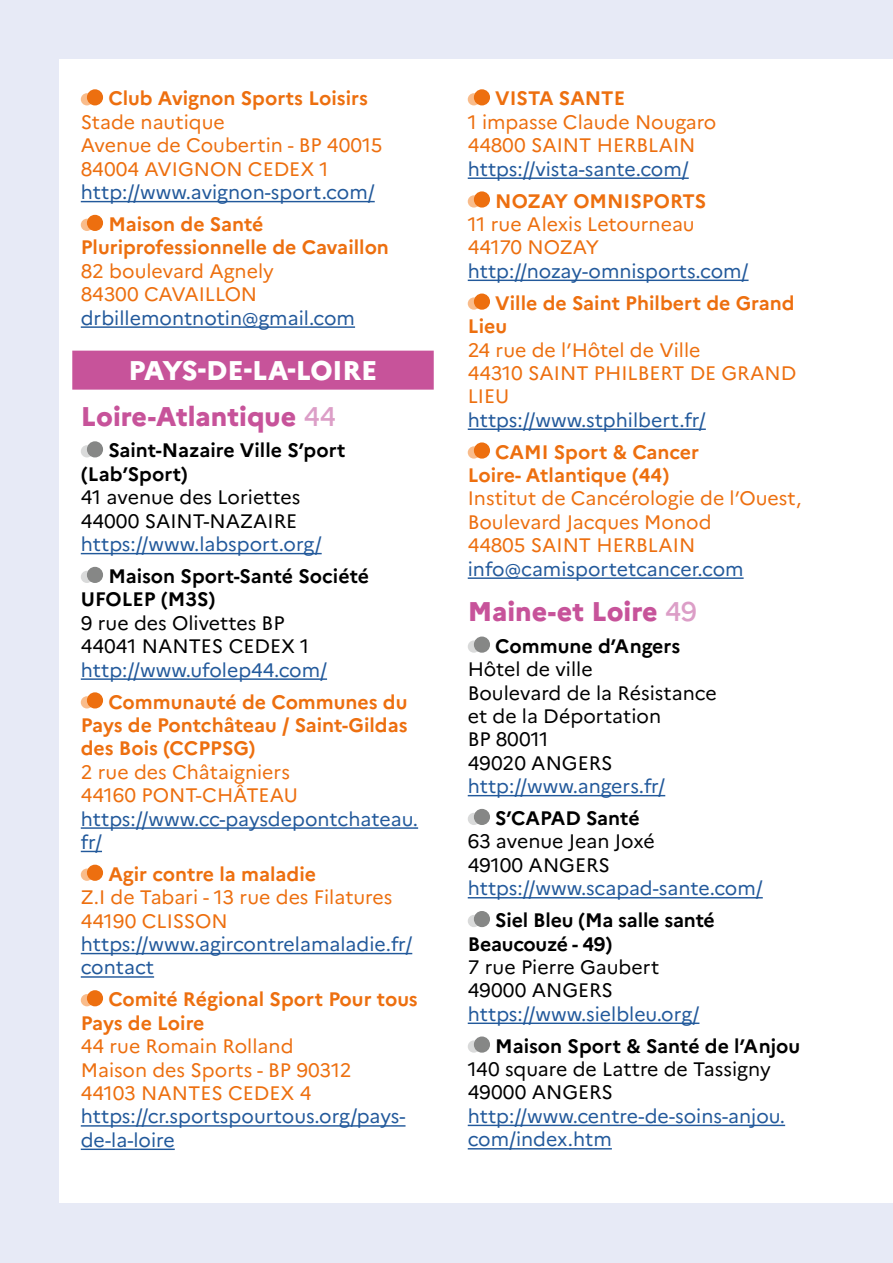
<style>
.page{position:relative;width:893px;height:1263px;background:#e7eaf6}
.page>*{position:absolute;margin:0;border:0;box-sizing:border-box;transform-origin:0 0}
.t1{font:800 27px/45.2px "Marianne";color:#fff}
.t2{font:800 27px "Marianne";color:#c7539a}
.t3{font:19.5px/23.4px "Marianne";color:#22599b}
.t4{font:19.5px/23.4px "Marianne";color:#ed6f0f}
.t5{font:700 19.5px/23.4px "Marianne";color:#ed6f0f}
.t6{font:19.5px/23.4px "Marianne";color:#000}
.t7{font:700 19.5px/23.4px "Marianne";color:#000}
.s1{color:#c7539a}
.s2{font-weight:500;color:#dc9ec7}
</style>
<div class="page">
<div style="left:60px;top:60px;width:833px;height:1143px;background:#fff"></div>
<hr style="left:81px;top:201px;width:294px;height:1px;background:#22599b">
<hr style="left:81px;top:326px;width:274px;height:2px;background:#22599b">
<div style="left:72px;top:351px;width:362px;height:39px;background:#c7539a"></div>
<hr style="left:81px;top:553px;width:241px;height:1px;background:#22599b">
<hr style="left:81px;top:678px;width:246px;height:2px;background:#22599b">
<hr style="left:81px;top:827px;width:337px;height:2px;background:#22599b">
<svg style="left:81px;top:851px;width:21px;height:1px"></svg>
<hr style="left:81px;top:953px;width:331px;height:1px;background:#22599b">
<hr style="left:81px;top:976px;width:73px;height:2px;background:#22599b">
<hr style="left:81px;top:1125px;width:324px;height:1px;background:#22599b">
<hr style="left:81px;top:1148px;width:94px;height:2px;background:#22599b">
<div style="left:81px;top:93px;width:12px;height:12px;background:#f9bc8b;border-radius:50%"></div>
<div style="left:87px;top:89px;width:16px;height:16px;background:#ed6f0f;border-radius:50%"></div>
<div style="left:81px;top:219px;width:12px;height:12px;background:#f9bc8b;border-radius:50%"></div>
<div style="left:87px;top:215px;width:16px;height:16px;background:#ed6f0f;border-radius:50%"></div>
<div style="left:81px;top:445px;width:12px;height:12px;background:#d9dada;border-radius:50%"></div>
<div style="left:87px;top:441px;width:16px;height:16px;background:#868786;border-radius:50%"></div>
<div style="left:81px;top:571px;width:12px;height:12px;background:#d9dada;border-radius:50%"></div>
<div style="left:87px;top:567px;width:16px;height:16px;background:#868786;border-radius:50%"></div>
<div style="left:81px;top:696px;width:12px;height:12px;background:#f9bc8b;border-radius:50%"></div>
<div style="left:87px;top:692px;width:16px;height:16px;background:#ed6f0f;border-radius:50%"></div>
<div style="left:81px;top:868px;width:12px;height:13px;background:#f9bc8b;border-radius:50%"></div>
<div style="left:87px;top:865px;width:16px;height:16px;background:#ed6f0f;border-radius:50%"></div>
<div style="left:81px;top:994px;width:12px;height:12px;background:#f9bc8b;border-radius:50%"></div>
<div style="left:87px;top:990px;width:16px;height:16px;background:#ed6f0f;border-radius:50%"></div>
<hr style="left:468px;top:177px;width:221px;height:2px;background:#22599b">
<hr style="left:468px;top:280px;width:280px;height:1px;background:#22599b">
<hr style="left:468px;top:428px;width:238px;height:2px;background:#22599b">
<hr style="left:468px;top:577px;width:276px;height:2px;background:#22599b">
<hr style="left:468px;top:795px;width:197px;height:1px;background:#22599b">
<hr style="left:468px;top:897px;width:295px;height:1px;background:#22599b">
<hr style="left:468px;top:1022px;width:231px;height:2px;background:#22599b">
<hr style="left:468px;top:1125px;width:317px;height:1px;background:#22599b">
<hr style="left:468px;top:1148px;width:144px;height:1px;background:#22599b">
<div style="left:468px;top:93px;width:12px;height:12px;background:#f9bc8b;border-radius:50%"></div>
<div style="left:474px;top:89px;width:16px;height:16px;background:#ed6f0f;border-radius:50%"></div>
<div style="left:468px;top:195px;width:12px;height:13px;background:#f9bc8b;border-radius:50%"></div>
<div style="left:474px;top:191px;width:16px;height:17px;background:#ed6f0f;border-radius:50%"></div>
<div style="left:468px;top:297px;width:12px;height:13px;background:#f9bc8b;border-radius:50%"></div>
<div style="left:474px;top:294px;width:16px;height:16px;background:#ed6f0f;border-radius:50%"></div>
<div style="left:468px;top:446px;width:12px;height:13px;background:#f9bc8b;border-radius:50%"></div>
<div style="left:474px;top:442px;width:16px;height:17px;background:#ed6f0f;border-radius:50%"></div>
<div style="left:468px;top:640px;width:12px;height:13px;background:#d9dada;border-radius:50%"></div>
<div style="left:474px;top:636px;width:16px;height:17px;background:#868786;border-radius:50%"></div>
<div style="left:468px;top:813px;width:12px;height:12px;background:#d9dada;border-radius:50%"></div>
<div style="left:474px;top:809px;width:16px;height:16px;background:#868786;border-radius:50%"></div>
<div style="left:468px;top:915px;width:12px;height:12px;background:#d9dada;border-radius:50%"></div>
<div style="left:474px;top:911px;width:16px;height:16px;background:#868786;border-radius:50%"></div>
<div style="left:468px;top:1040px;width:12px;height:13px;background:#d9dada;border-radius:50%"></div>
<div style="left:474px;top:1036px;width:16px;height:17px;background:#868786;border-radius:50%"></div>
<p class="t5" style="left:108px;top:87px;width:261px">Club Avignon Sports Loisirs</p>
<p class="t4" style="left:81px;top:110px;width:303px">Stade nautique<br>Avenue de Coubertin - BP 40015<br>84004 AVIGNON CEDEX 1</p>
<p class="t3" style="left:81px;top:180px;width:295px">http://www.avignon-sport.com/</p>
<p class="t5" style="left:81px;top:212px;width:310px;text-indent:28px">Maison de Santé<br>Pluriprofessionnelle de Cavaillon</p>
<p class="t4" style="left:81px;top:259px;width:195px">82 boulevard Agnely<br>84300 CAVAILLON</p>
<p class="t3" style="left:81px;top:306px;width:276px">drbillemontnotin@gmail.com</p>
<h1 class="t1" style="left:81px;top:348px;width:298px;text-indent:48px">PAYS-DE-LA-LOIRE<br><span class="s1">Loire-Atlantique</span> <span class="s2">44</span></h1>
<p class="t7" style="left:81px;top:439px;width:266px;text-indent:28px">Saint-Nazaire Ville S’port (Lab’Sport)</p>
<p class="t6" style="left:81px;top:486px;width:221px">41 avenue des Loriettes<br>44000 SAINT-NAZAIRE</p>
<p class="t3" style="left:81px;top:532px;width:242px">https://www.labsport.org/</p>
<p class="t7" style="left:81px;top:564px;width:290px;text-indent:28px">Maison Sport-Santé Société<br>UFOLEP (M3S)</p>
<p class="t6" style="left:81px;top:611px;width:230px">9 rue des Olivettes BP<br>44041 NANTES CEDEX 1</p>
<p class="t3" style="left:81px;top:658px;width:248px">http://www.ufolep44.com/</p>
<p class="t5" style="left:81px;top:690px;width:328px;text-align:justify;text-indent:28px">Communauté de Communes du Pays de Pontchâteau / Saint-Gildas des Bois (CCPPSG)</p>
<p class="t4" style="left:81px;top:760px;width:219px">2 rue des Châtaigniers<br>44160 PONT-CHÂTEAU</p>
<p class="t3" style="left:81px;top:807px;width:339px">https://www.cc-paysdepontchateau. fr/</p>
<p class="t5" style="left:108px;top:862px;width:209px">Agir contre la maladie</p>
<p class="t4" style="left:81px;top:885px;width:313px">Z.I de Tabari - 13 rue des Filatures<br>44190 CLISSON</p>
<p class="t3" style="left:81px;top:932px;width:333px">https://www.agircontrelamaladie.fr/ contact</p>
<p class="t5" style="left:81px;top:988px;width:339px;text-indent:28px">Comité Régional Sport Pour tous<br>Pays de Loire</p>
<p class="t4" style="left:81px;top:1034px;width:272px">44 rue Romain Rolland<br>Maison des Sports - BP 90312<br>44103 NANTES CEDEX 4</p>
<p class="t3" style="left:81px;top:1105px;width:326px">https://cr.sportspourtous.org/pays&shy;de-la-loire</p>
<p class="t5" style="left:495px;top:87px;width:131px">VISTA SANTE</p>
<p class="t4" style="left:468px;top:110px;width:250px">1 impasse Claude Nougaro<br>44800 SAINT HERBLAIN</p>
<p class="t3" style="left:468px;top:157px;width:222px">https://vista-sante.com/</p>
<p class="t5" style="left:495px;top:189px;width:212px">NOZAY OMNISPORTS</p>
<p class="t4" style="left:468px;top:212px;width:228px">11 rue Alexis Letourneau<br>44170 NOZAY</p>
<p class="t3" style="left:468px;top:259px;width:282px">http://nozay-omnisports.com/</p>
<p class="t5" style="left:468px;top:291px;width:328px;text-indent:28px">Ville de Saint Philbert de Grand<br>Lieu</p>
<p class="t4" style="left:468px;top:338px;width:330px">24 rue de l’Hôtel de Ville<br>44310 SAINT PHILBERT DE GRAND<br>LIEU</p>
<p class="t3" style="left:468px;top:408px;width:240px">https://www.stphilbert.fr/</p>
<p class="t5" style="left:468px;top:440px;width:233px;text-indent:28px">CAMI Sport &amp; Cancer<br>Loire- Atlantique (44)</p>
<p class="t4" style="left:468px;top:487px;width:335px">Institut de Cancérologie de l’Ouest,<br>Boulevard Jacques Monod<br>44805 SAINT HERBLAIN</p>
<p class="t3" style="left:468px;top:557px;width:277px">info@camisportetcancer.com</p>
<h1 class="t2" style="left:468px;top:595px;width:231px">Maine-et Loire <span class="s2">49</span></h1>
<p class="t7" style="left:495px;top:634px;width:187px">Commune d’Angers</p>
<p class="t6" style="left:468px;top:657px;width:250px">Hôtel de ville<br>Boulevard de la Résistance et de la Déportation<br>BP 80011<br>49020 ANGERS</p>
<p class="t3" style="left:468px;top:774px;width:199px">http://www.angers.fr/</p>
<p class="t7" style="left:495px;top:806px;width:146px">S’CAPAD Santé</p>
<p class="t6" style="left:468px;top:830px;width:188px">63 avenue Jean Joxé<br>49100 ANGERS</p>
<p class="t3" style="left:468px;top:876px;width:297px">https://www.scapad-sante.com/</p>
<p class="t7" style="left:468px;top:908px;width:249px;text-indent:28px">Siel Bleu (Ma salle santé<br>Beaucouzé - 49)</p>
<p class="t6" style="left:468px;top:955px;width:193px">7 rue Pierre Gaubert<br>49000 ANGERS</p>
<p class="t3" style="left:468px;top:1002px;width:233px">https://www.sielbleu.org/</p>
<p class="t7" style="left:495px;top:1034px;width:306px">Maison Sport &amp; Santé de l’Anjou</p>
<p class="t6" style="left:468px;top:1057px;width:305px">140 square de Lattre de Tassigny<br>49000 ANGERS</p>
<p class="t3" style="left:468px;top:1104px;width:319px">http://www.centre-de-soins-anjou. com/index.htm</p>
</div>
